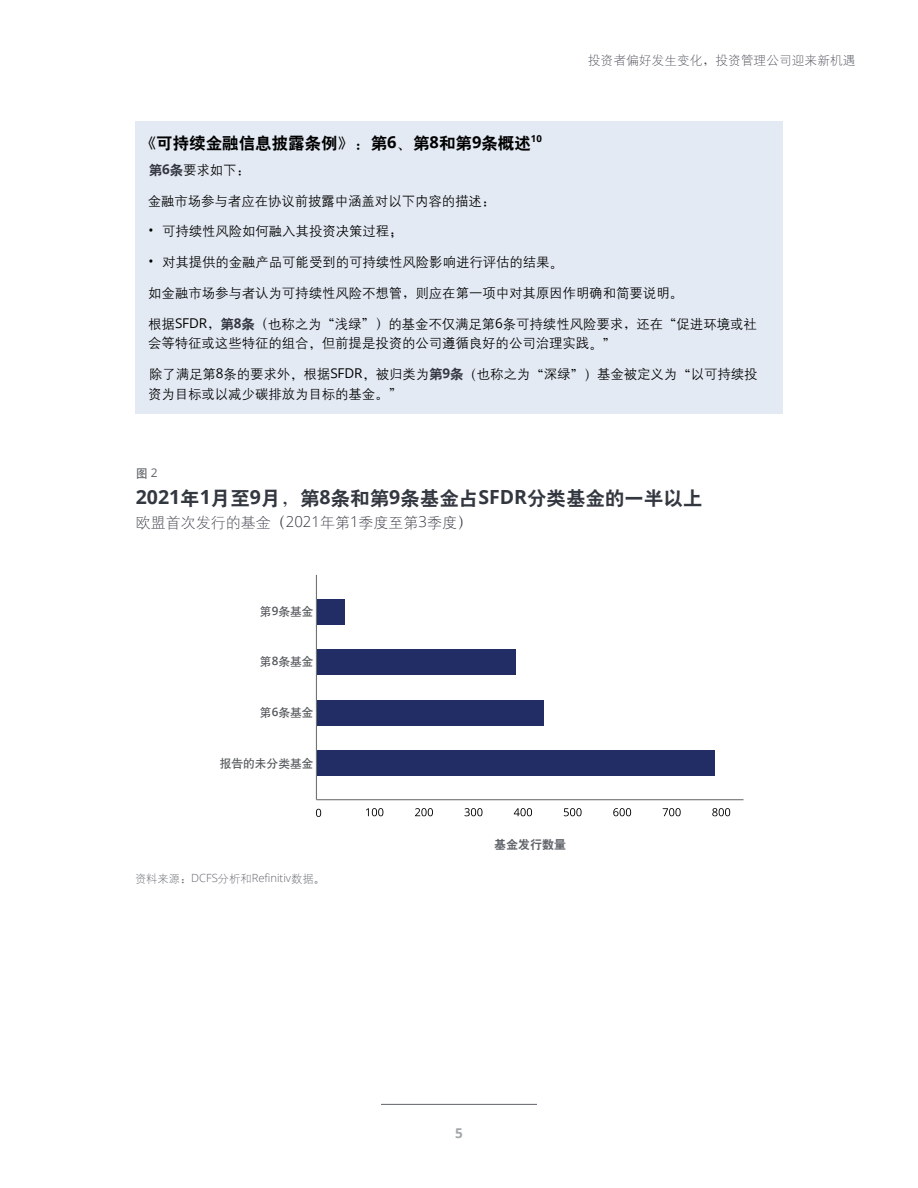
<style>
.page{position:relative;width:918px;height:1188px;background:#fff}
.page>*{position:absolute;margin:0;border:0;box-sizing:border-box;transform-origin:0 0}
.t1{font:19.5px "H Yb 2 gj";color:#333740}
.t2{font:16.5px "H Yb 2 gj";color:#000}
.t3{font:15px "H Yg 1 gj";color:#333740}
.t4{font:13.5px/19.5px "H Yg 2 gj";letter-spacing:-.01em;color:#000}
.t5{font:700 13.5px "Open Sans";color:#a3a7a9}
.t6{font:12.75px "H Yg 1 gj";color:#474c55}
.t7{font:12px "H Yb 2 gj";color:#5f6369}
.t8{font:12px "H Yb 1 gj";color:#5f6369}
.t9{font:11.7px "H Yb 1 gj";color:#54575b}
.t10{font:300 11.25px "Open Sans";color:#5f6369}
.s1{font-family:"H Ya 6 gj"}
.s2{font-family:"Open Sans";font-weight:700}
.s3{font-family:"H Yb 2 gj";color:#343741}
.s4{font-family:"Open Sans";font-weight:700;color:#343741}
.s5{font-family:"Open Sans"}
.s6{font-family:"Open Sans";font-weight:300}
.s7{font-family:"Open Sans";font-weight:600}
.s8{font-family:"H Yg 1 gj";font-weight:400}
.s9{font-family:"H Ya 6 gj";font-weight:400}
</style>
<div class="page">
<hr style="left:381px;top:1104px;width:156px;height:1px;background:#5f636a">
<div style="left:135px;top:122px;width:648px;height:292px;background:#e3eaf3"></div>
<div style="left:317px;top:599px;width:28px;height:25px;background:#222c65"></div>
<div style="left:317px;top:650px;width:199px;height:25px;background:#222c65"></div>
<div style="left:317px;top:700px;width:227px;height:25px;background:#222c65"></div>
<div style="left:317px;top:751px;width:398px;height:25px;background:#222c65"></div>
<hr style="left:316px;top:575px;width:1px;height:225px;background:#727375">
<hr style="left:316px;top:799px;width:428px;height:1px;background:#727375">
<svg style="left:366px;top:808px;width:17px;height:8px"></svg>
<svg style="left:415px;top:808px;width:18px;height:8px"></svg>
<svg style="left:465px;top:808px;width:17px;height:8px"></svg>
<svg style="left:514px;top:808px;width:18px;height:8px"></svg>
<svg style="left:564px;top:808px;width:18px;height:8px"></svg>
<svg style="left:613px;top:808px;width:18px;height:8px"></svg>
<svg style="left:663px;top:808px;width:18px;height:8px"></svg>
<svg style="left:712px;top:808px;width:18px;height:8px"></svg>
<svg style="left:316px;top:809px;width:5px;height:8px"></svg>
<p class="t6" style="left:588px;top:53px;width:269px">投资者偏好发生变化<span class="s1">，</span>投资管理公司迎来新机遇</p>
<p class="t2" style="left:140px;top:134px;width:404px"><span class="s1">《</span>可持续金融信息披露条例<span class="s1">》：</span>第<span class="s2">6</span><span class="s1">、</span>第<span class="s2">8</span>和第<span class="s2">9</span>条概述<sup>10</sup></p>
<p class="t4" style="left:149px;top:160px;width:103px"><span class="s3">第</span><span class="s4">6</span><span class="s3">条</span>要求如下<span class="s1">：</span></p>
<p class="t4" style="left:148px;top:191px;width:349px">金融市场参与者应在协议前披露中涵盖对以下内容的描述<span class="s1">：</span></p>
<p class="t4" style="left:149px;top:222px;width:256px"><span class="s5">•</span> 可持续性风险如何融入其投资决策过程<span class="s1">；</span></p>
<p class="t4" style="left:149px;top:252px;width:416px"><span class="s5">•</span> 对其提供的金融产品可能受到的可持续性风险影响进行评估的结果<span class="s1">。</span></p>
<p class="t4" style="left:148px;top:283px;width:536px">如金融市场参与者认为可持续性风险不想管<span class="s1">，</span>则应在第一项中对其原因作明确和简要说明<span class="s1">。</span></p>
<p class="t4" style="left:148px;top:314px;width:610px">根据<span class="s5">SFDR</span><span class="s1">，</span><span class="s3">第</span><span class="s4">8</span><span class="s3">条</span><span class="s1">（</span>也称之为<span class="s1">“</span>浅绿<span class="s1">”）</span>的基金不仅满足第<span class="s5">6</span>条可持续性风险要求<span class="s1">，</span>还在<span class="s1">“</span>促进环境或社会等特征或这些特征的组合<span class="s1">，</span>但前提是投资的公司遵循良好的公司治理实践<span class="s1">。”</span></p>
<p class="t4" style="left:148px;top:364px;width:611px">除了满足第<span class="s5">8</span>条的要求外<span class="s1">，</span>根据<span class="s5">SFDR</span><span class="s1">，</span>被归类为<span class="s3">第</span><span class="s4">9</span><span class="s3">条</span><span class="s1">（</span>也称之为<span class="s1">“</span>深绿<span class="s1">”）</span>基金被定义为<span class="s1">“</span>以可持续投资为目标或以减少碳排放为目标的基金<span class="s1">。”</span></p>
<p class="t8" style="left:136px;top:468px;width:23px">图 <span class="s5">2</span></p>
<h1 class="t1" style="left:136px;top:489px;width:568px"><span class="s2">2021</span>年<span class="s2">1</span>月至<span class="s2">9</span>月<span class="s1">，</span>第<span class="s2">8</span>条和第<span class="s2">9</span>条基金占<span class="s2">SFDR</span>分类基金的一半以上</h1>
<p class="t3" style="left:136px;top:515px;width:338px">欧盟首次发行的基金<span class="s1">（</span><span class="s6">2021</span>年第<span class="s6">1</span>季度至第<span class="s6">3</span>季度<span class="s1">）</span></p>
<p class="t9" style="left:260px;top:605px;width:55px">第<span class="s7">9</span>条基金</p>
<p class="t9" style="left:260px;top:656px;width:55px">第<span class="s7">8</span>条基金</p>
<p class="t9" style="left:260px;top:707px;width:55px">第<span class="s7">6</span>条基金</p>
<p class="t9" style="left:220px;top:758px;width:95px">报告的未分类基金</p>
<p class="t10" style="left:135px;top:870px;width:191px"><span class="s8">资料来源</span><span class="s9">：</span>DCFS<span class="s8">分析和</span>Refinitiv<span class="s8">数据</span><span class="s9">。</span></p>
<p class="t7" style="left:494px;top:838px;width:73px">基金发行数量</p>
<p class="t5" style="left:455px;top:1123px;width:9px">5</p>
</div>
